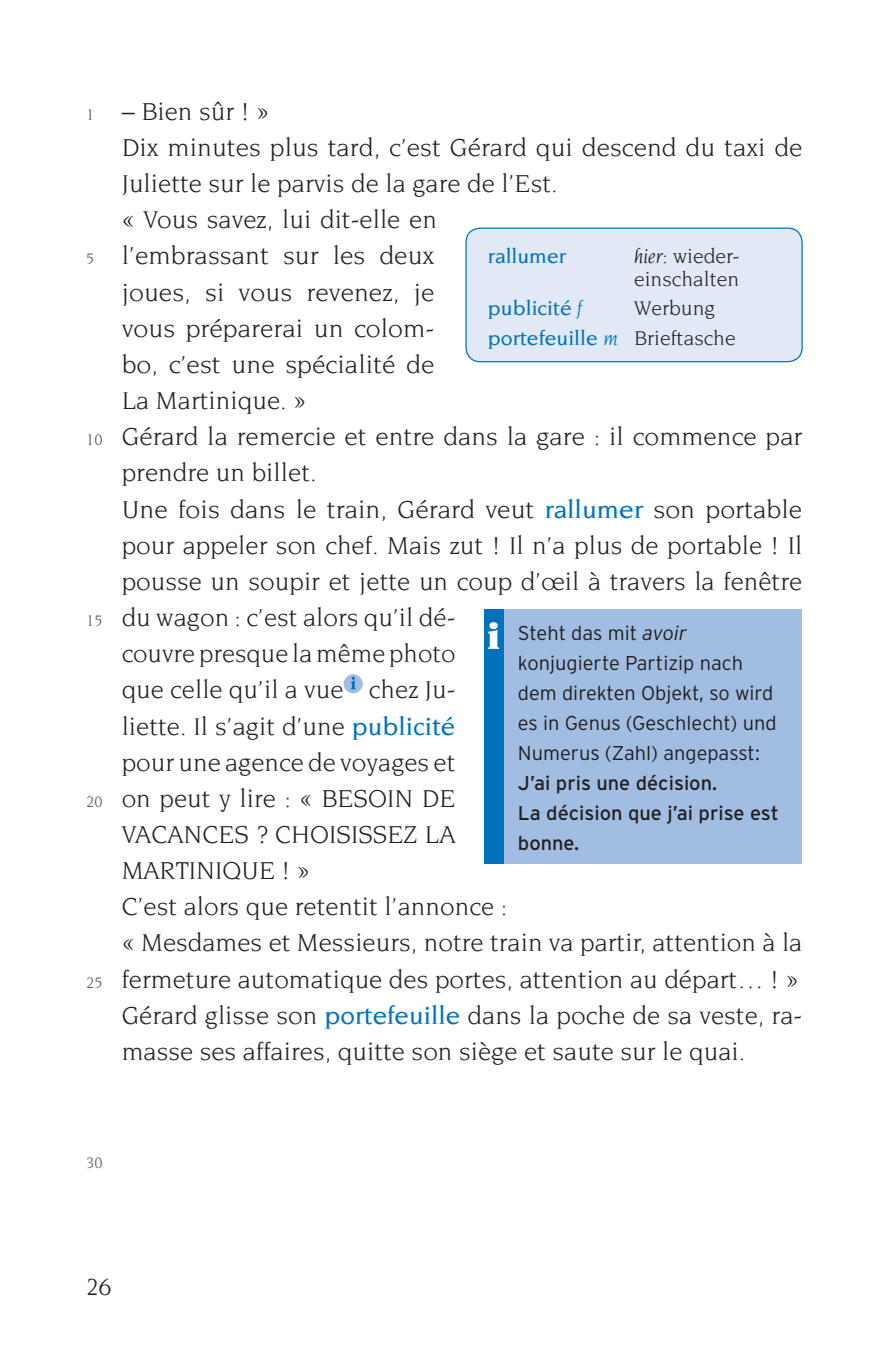
<style>
.page{position:relative;width:887px;height:1348px;background:#fff}
.page>*{position:absolute;margin:0;border:0;box-sizing:border-box;transform-origin:0 0}
.t1{font:26.25px/36.2px "Novarese Std";color:#231f20}
.t2{font:25px "Novarese Std";color:#231f20}
.t3{font:21.25px/22.5px "Novarese Std";color:#231f20}
.t4{font:500 21.25px "Novarese Std";color:#0072bc}
.t5{font:300 20px/30px "Interstate";color:#231f20}
.t6{font:20px/30px "Interstate";color:#231f20}
.t7{font:16.25px "Novarese Std";color:#57585a}
.s1{font-weight:500;color:#0072bc}
.s2{font-style:italic}
.s3{font-weight:400;font-style:italic}
.s4{font-style:italic;color:#0072bc}
.s5{font-family:"Novarese Std";font-weight:900;font-size:37.5px;color:#fff}
</style>
<div class="page">
<div style="left:343px;top:674px;width:19px;height:19px;background:#a2bde2;border-radius:50%"></div>
<svg style="left:350px;top:676px;width:6px;height:13px"></svg>
<div style="left:466px;top:228px;width:335px;height:134px;background:#e1e9f6;border-radius:14px"></div>
<div style="left:465px;top:227px;width:337px;height:135px;border:1px solid #0072bc;border-radius:14px"></div>
<div style="left:483px;top:609px;width:20px;height:254px;background:#0072bc"></div>
<div style="left:503px;top:609px;width:298px;height:254px;background:#a2bde2"></div>
<p class="t7" style="left:86px;top:106px;width:10px">1</p>
<p class="t7" style="left:86px;top:250px;width:10px">5</p>
<p class="t7" style="left:86px;top:431px;width:18px">10</p>
<p class="t7" style="left:86px;top:612px;width:18px">15</p>
<p class="t7" style="left:86px;top:792px;width:18px">20</p>
<p class="t7" style="left:86px;top:973px;width:18px">25</p>
<p class="t1" style="left:122px;top:93px;width:682px">– Bien sûr ! »<br>Dix minutes plus tard, c’est Gérard qui descend du taxi de Juliette sur le parvis de la gare de l’Est.<br>« Vous savez, lui dit-elle en<br>l’embrassant sur les deux<br>joues, si vous revenez, je<br>vous préparerai un colom-<br>bo, c’est une spécialité de<br>La Martinique. »<br>Gérard la remercie et entre dans la gare : il commence par prendre un billet.<br>Une fois dans le train, Gérard veut <span class="s1">rallumer</span> son portable pour appeler son chef. Mais zut ! Il n’a plus de portable ! Il pousse un soupir et jette un coup d’œil à travers la fenêtre du wagon : c’est alors qu’il dé-<br>couvre presque la même photo<br>que celle qu’il a vue chez Ju-<br>liette. Il s’agit d’une <span class="s1">publicité<br></span>pour une agence de voyages et<br>on peut y lire : « BESOIN DE<br>VACANCES ? CHOISISSEZ LA<br>MARTINIQUE ! »<br>C’est alors que retentit l’annonce :<br>« Mesdames et Messieurs, notre train va partir, attention à la fermeture automatique des portes, attention au départ… ! » Gérard glisse son <span class="s1">portefeuille</span> dans la poche de sa veste, ra&shy;masse ses affaires, quitte son siège et saute sur le quai.</p>
<p class="t4" style="left:487px;top:244px;width:79px">rallumer</p>
<p class="t3" style="left:633px;top:245px;width:107px"><span class="s2">hier:</span> wieder&shy;einschalten</p>
<p class="t4" style="left:487px;top:297px;width:95px">publicité <span class="s3">f</span></p>
<p class="t3" style="left:487px;top:293px;width:249px;line-height:29.8px;text-indent:146px">Werbung <span class="s1">portefeuille</span> <span class="s4">m</span> Brieftasche</p>
<p class="t5" style="left:517px;top:617px;width:260px;text-indent:-30px"><span class="s5">i</span> Steht das mit <span class="s2">avoir </span>konjugierte Partizip nach dem direkten Objekt, so wird es in Genus (Geschlecht) und<br>Numerus (Zahl) angepasst:</p>
<p class="t6" style="left:517px;top:767px;width:262px">J’ai pris une décision.<br>La décision que j’ai prise est bonne.</p>
<p class="t7" style="left:86px;top:1154px;width:18px">30</p>
<p class="t2" style="left:86px;top:1273px;width:27px">26</p>
</div>
